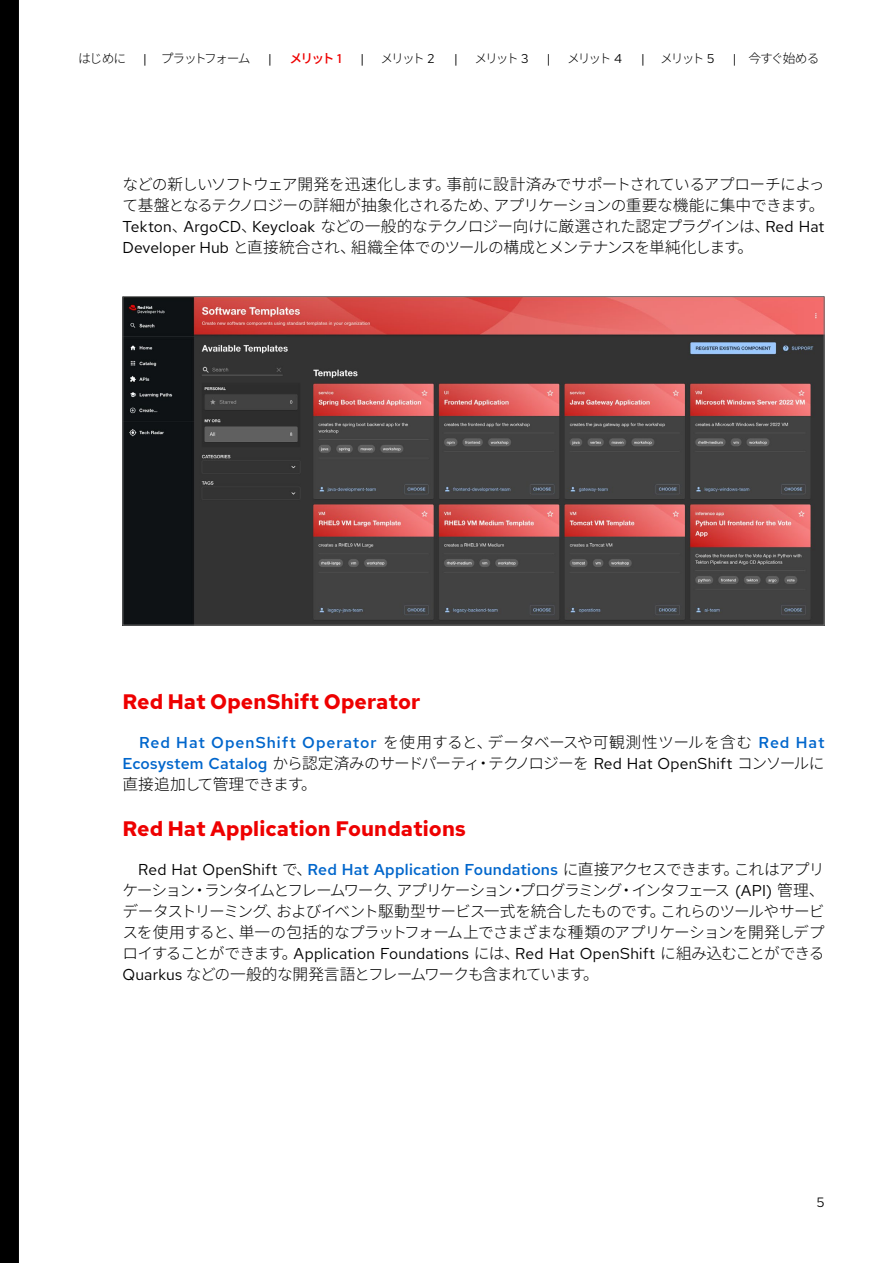
<style>
.page{position:relative;width:893px;height:1263px;background:#fff}
.page>*{position:absolute;margin:0;border:0;box-sizing:border-box;transform-origin:0 0}
.t1{font:700 21px "Red Hat Text";letter-spacing:.005em;color:#e00}
.t2{font:300 15.75px/21px "Noto Sans JP";letter-spacing:-.055em;color:#000;text-align:justify}
.t3{font:500 15.75px "Red Hat Text";letter-spacing:.02em;color:#06c}
.t4{font:15.75px "Red Hat Text";letter-spacing:.015em;color:#000}
.t5{font:500 15.75px "Red Hat Text";letter-spacing:.06em;color:#06c}
.t6{font:13.5px "Red Hat Text";color:#000}
.t7{font:300 12.75px "Noto Sans JP";letter-spacing:-.155em;color:#000}
.t8{font:500 12.75px "Noto Sans JP";color:#e00}
.t9{font:12.75px "Red Hat Text";color:#000}
.s1{font-family:"Red Hat Text";font-weight:400}
.s2{font-family:"Red Hat Text"}
.s3{font-family:"Noto Sans JP";font-weight:300;color:#000}
.s4{font-family:"Red Hat Text";font-weight:500;color:#06c}
.s5{font-weight:400;color:#000}
.s6{font-family:"Noto Sans JP";font-weight:300}
</style>
<div class="page">
<div style="left:0;top:0;width:38px;height:1263px;background:#000"></div>
<div style="left:19px;top:0;width:19px;height:1263px;background:#fff"></div>
<img style="left:124px;top:298px;width:698px;height:325px">
<p class="t7" style="left:78px;top:51px;width:50px">はじめに</p>
<p class="t7" style="left:143px;top:51px;width:109px"><span class="s1">|</span> プラットフォーム</p>
<p class="t9" style="left:268px;top:50px;width:5px">|</p>
<p class="t8" style="left:289px;top:51px;width:53px">メリット <span class="s2">1</span></p>
<p class="t9" style="left:360px;top:50px;width:5px">|</p>
<p class="t7" style="left:381px;top:51px;width:55px">メリット <span class="s1">2</span></p>
<p class="t9" style="left:454px;top:50px;width:5px">|</p>
<p class="t7" style="left:474px;top:51px;width:56px">メリット <span class="s1">3</span></p>
<p class="t9" style="left:547px;top:50px;width:5px">|</p>
<p class="t7" style="left:567px;top:51px;width:56px">メリット <span class="s1">4</span></p>
<p class="t7" style="left:641px;top:51px;width:75px"><span class="s1">|</span> メリット <span class="s1">5</span></p>
<p class="t7" style="left:733px;top:51px;width:88px"><span class="s1">|</span> 今すぐ始める</p>
<p class="t2" style="left:122px;top:174px;width:704px">などの新しいソフトウェア開発を迅速化します。事前に設計済みでサポートされているアプローチによって基盤となるテクノロジーの詳細が抽象化されるため、アプリケーションの重要な機能に集中できます。<span class="s1">Tekton</span>、<span class="s1">ArgoCD</span>、<span class="s1">Keycloak</span> などの一般的なテクノロジー向けに厳選された認定プラグインは、<span class="s1">Red Hat Developer Hub</span> と直接統合され、組織全体でのツールの構成とメンテナンスを単純化します。</p>
<h1 class="t1" style="left:122px;top:688px;width:299px">Red Hat OpenShift Operator</h1>
<p class="t5" style="left:139px;top:732px;width:687px">Red Hat OpenShift Operator <span class="s3">を使用すると、データベースや可観測性ツールを含む</span> Red Hat</p>
<p class="t2" style="left:122px;top:753px;width:704px"><span class="s4">Ecosystem Catalog</span> から認定済みのサードパーティ・テクノロジーを <span class="s1">Red Hat OpenShift</span> コンソールに直接追加して管理できます。</p>
<h1 class="t1" style="left:122px;top:815px;width:345px">Red Hat Application Foundations</h1>
<p class="t3" style="left:138px;top:859px;width:688px"><span class="s5">Red Hat OpenShift</span> <span class="s3">で、</span>Red Hat Application Foundations <span class="s3">に直接アクセスできます。これはアプリ</span></p>
<p class="t2" style="left:122px;top:880px;width:704px">ケーション・ランタイムとフレームワーク、アプリケーション・プログラミング・インタフェース <span class="s1">(API)</span> 管理、データストリーミング、およびイベント駆動型サービス一式を統合したものです。これらのツールやサービスを使用すると、単一の包括的なプラットフォーム上でさまざまな種類のアプリケーションを開発しデプ</p>
<p class="t4" style="left:122px;top:943px;width:703px"><span class="s6">ロイすることができます。</span>Application Foundations <span class="s6">には、</span>Red Hat OpenShift <span class="s6">に組み込むことができる</span></p>
<p class="t2" style="left:122px;top:964px;width:478px"><span class="s1">Quarkus</span> などの一般的な開発言語とフレームワークも含まれています。</p>
<p class="t6" style="left:817px;top:1194px;width:9px">5</p>
</div>
